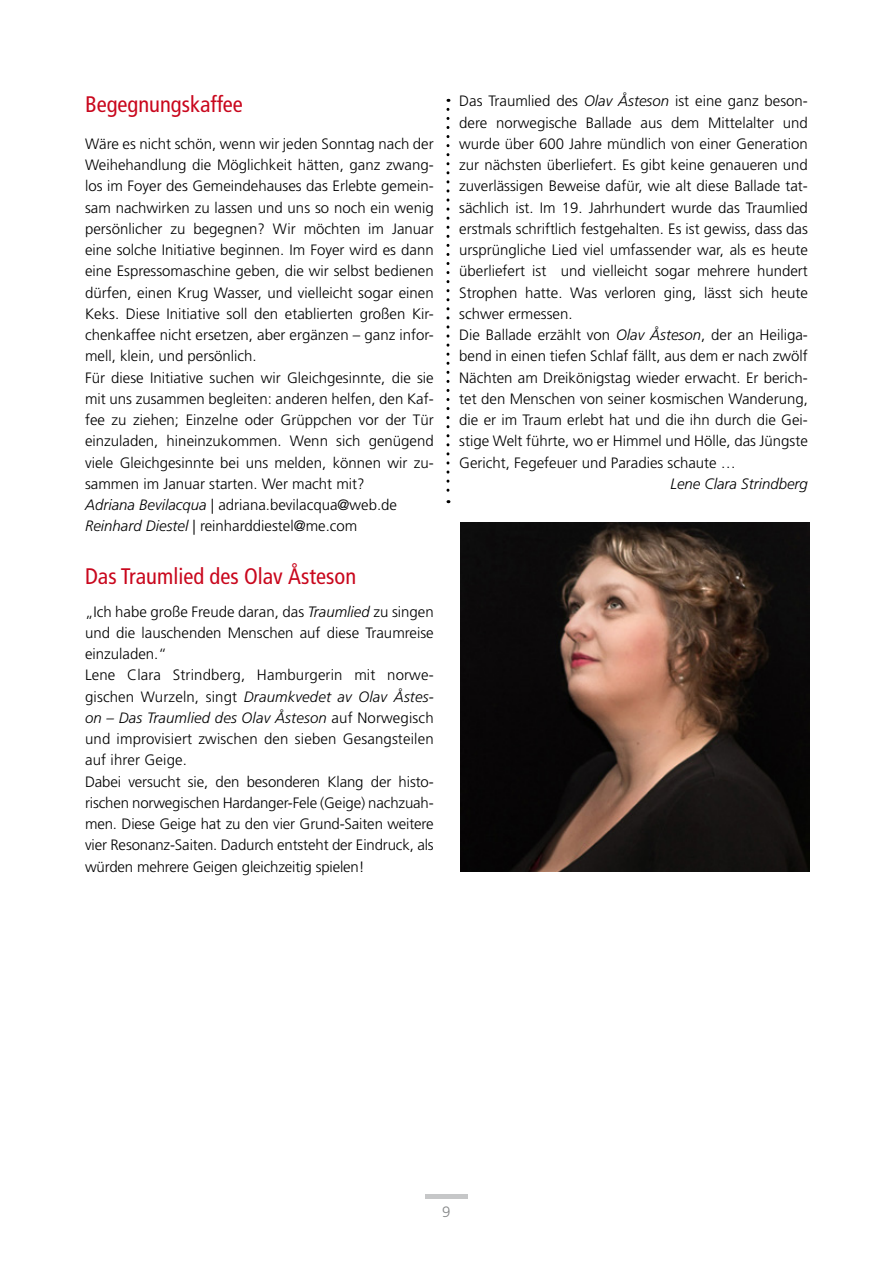
<style>
.page{position:relative;width:893px;height:1263px;background:#fff}
.page>*{position:absolute;margin:0;border:0;box-sizing:border-box;transform-origin:0 0}
.t1{font:condensed 22.5px "Frutiger";color:#c9071d}
.t2{font:300 15px/21.3px "Frutiger";color:#000}
.t3{font:italic 300 15px "Frutiger";color:#000}
.t4{font:300 15px "Frutiger";color:#848687}
.s1{font-style:italic}
</style>
<div class="page">
<hr style="left:425px;top:1194px;width:43px;height:4px;background:#c6c7c8">
<img style="left:460px;top:522px;width:350px;height:350px">
<svg style="left:446px;top:109px;width:3px;height:394px"></svg>
<h1 class="t1" style="left:85px;top:91px;width:159px">Begegnungskaffee</h1>
<p class="t2" style="left:85px;top:133px;width:350px">Wäre es nicht schön, wenn wir jeden Sonntag nach der Weihehandlung die Möglichkeit hätten, ganz zwang&shy;los im Foyer des Gemeindehauses das Erlebte gemein&shy;sam nachwirken zu lassen und uns so noch ein wenig persönlicher zu begegnen? Wir möchten im Januar eine solche Initiative beginnen. Im Foyer wird es dann eine Espressomaschine geben, die wir selbst bedienen dürfen, einen Krug Wasser, und vielleicht sogar einen Keks. Diese Initiative soll den etablierten großen Kir&shy;chenkaffee nicht ersetzen, aber ergänzen – ganz infor&shy;mell, klein, und persönlich.<br>Für diese Initiative suchen wir Gleichgesinnte, die sie mit uns zusammen begleiten: anderen helfen, den Kaf&shy;fee zu ziehen; Einzelne oder Grüppchen vor der Tür einzuladen, hineinzukommen. Wenn sich genügend viele Gleichgesinnte bei uns melden, können wir zu&shy;sammen im Januar starten. Wer macht mit?<br><span class="s1">Adriana Bevilacqua</span> | adriana.bevilacqua@web.de <span class="s1">Reinhard Diestel</span> | reinharddiestel@me.com</p>
<h1 class="t1" style="left:85px;top:563px;width:273px">Das Traumlied des Olav Åsteson</h1>
<p class="t2" style="left:85px;top:601px;width:350px">„Ich habe große Freude daran, das <span class="s1">Traumlied</span> zu singen und die lauschenden Menschen auf diese Traumreise einzuladen.“<br>Lene Clara Strindberg, Hamburgerin mit norwe&shy;gischen Wurzeln, singt <span class="s1">Draumkvedet av Olav Åstes&shy;on – Das Traumlied des Olav Åsteson</span> auf Norwegisch und improvisiert zwischen den sieben Gesangsteilen auf ihrer Geige.<br>Dabei versucht sie, den besonderen Klang der histo&shy;rischen norwegischen Hardanger-Fele (Geige) nachzuah&shy;men. Diese Geige hat zu den vier Grund-Saiten weitere vier Resonanz-Saiten. Dadurch entsteht der Eindruck, als würden mehrere Geigen gleichzeitig spielen!</p>
<p class="t2" style="left:459px;top:91px;width:350px">Das Traumlied des <span class="s1">Olav Åsteson</span> ist eine ganz beson&shy;dere norwegische Ballade aus dem Mittelalter und wurde über 600 Jahre mündlich von einer Generation zur nächsten überliefert. Es gibt keine genaueren und zuverlässigen Beweise dafür, wie alt diese Ballade tat&shy;sächlich ist. Im 19. Jahrhundert wurde das Traumlied erstmals schriftlich festgehalten. Es ist gewiss, dass das ursprüngliche Lied viel umfassender war, als es heute überliefert ist und vielleicht sogar mehrere hundert Strophen hatte. Was verloren ging, lässt sich heute schwer ermessen.<br>Die Ballade erzählt von <span class="s1">Olav Åsteson</span>, der an Heiliga&shy;bend in einen tiefen Schlaf fällt, aus dem er nach zwölf Nächten am Dreikönigstag wieder erwacht. Er berich&shy;tet den Menschen von seiner kosmischen Wanderung, die er im Traum erlebt hat und die ihn durch die Gei&shy;stige Welt führte, wo er Himmel und Hölle, das Jüngste Gericht, Fegefeuer und Paradies schaute …</p>
<p class="t3" style="left:670px;top:475px;width:139px">Lene Clara Strindberg</p>
<p class="t4" style="left:442px;top:1203px;width:10px">9</p>
</div>
